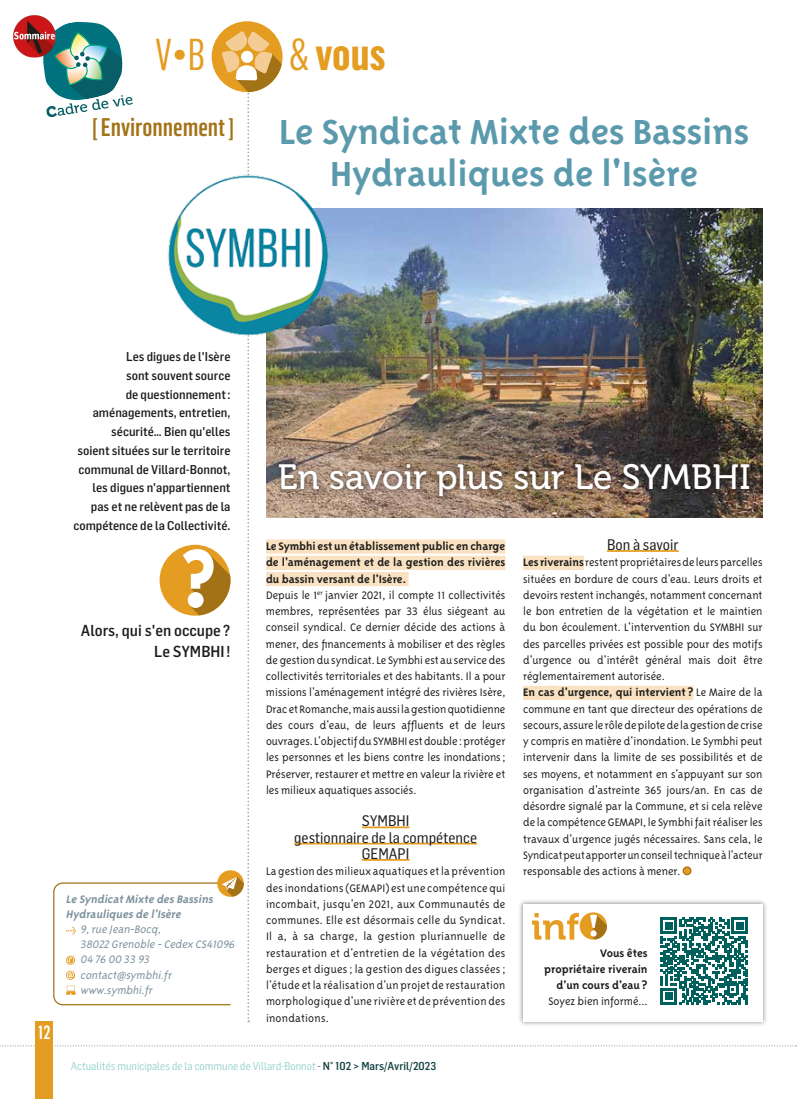
<style>
.page{position:relative;width:798px;height:1099px;background:#fff}
.page>*{position:absolute;margin:0;border:0;box-sizing:border-box;transform-origin:0 0}
.t1{font:700 43.75px "Flama Condensed";color:#e49c21}
.t2{font:43.75px "Flama Condensed";color:#e49c21}
.t3{font:700 40px/41.2px "Triplex Sans OT";color:#5b9aad;text-align:center}
.t4{font:35px "Museo 500";color:#fff}
.t5{font:500 25px "Flama Condensed";color:#a37217}
.t6{font:500 18.75px "Flama Condensed";color:#fff}
.t7{font:500 15.62px/21.2px "Flama Semicondensed";color:#1d1d1b;text-align:right}
.t8{font:15px/16.2px "Flama Semicondensed Basic";color:#1d1d1b;text-align:center}
.t9{font:300 12.5px/16.2px "Triplex Sans OT";color:#1d1d1b}
.t10{font:500 12.5px/18.8px "Flama Semicondensed";color:#1d1d1b;text-align:right}
.t11{font:italic 300 12.5px/15px "Triplex Sans OT";color:#7c909b}
.t12{font:italic 700 12.5px/15px "Triplex Sans OT";color:#7c909b}
.t13{font:700 12.5px/16.2px "Triplex Sans OT";color:#1d1d1b;text-align:right}
.t14{font:300 11.25px "Flama Semicondensed";color:#7dc7be}
.s1{font-weight:400}
.s2{font-weight:700}
.s3{color:#1d1d1b}
.s4{font-weight:500;color:#0e4140}
</style>
<div class="page">
<svg style="left:0;top:1045px;width:796px;height:1px"></svg>
<div style="left:35px;top:1021px;width:18px;height:77px;background:#e49c21"></div>
<div style="left:517px;top:898px;width:250px;height:129px;background:#1d1d1b;opacity:.5"></div>
<div style="left:523px;top:904px;width:239px;height:117px;background:#fff"></div>
<svg style="left:660px;top:917px;width:87px;height:87px"></svg>
<img style="left:282px;top:209px;width:480px;height:308px">
<img style="left:282px;top:183px;width:48px;height:154px">
<div style="left:266px;top:539px;width:239px;height:14px;background:#f9e1c1"></div>
<div style="left:266px;top:555px;width:239px;height:15px;background:#f9e1c1"></div>
<div style="left:266px;top:572px;width:142px;height:14px;background:#f9e1c1"></div>
<hr style="left:362px;top:826px;width:47px;height:2px;background:#e49c21">
<hr style="left:294px;top:842px;width:183px;height:2px;background:#e49c21">
<hr style="left:361px;top:859px;width:48px;height:1px;background:#e49c21">
<hr style="left:606px;top:550px;width:72px;height:2px;background:#e49c21">
<div style="left:523px;top:555px;width:60px;height:15px;background:#f9e1c1"></div>
<div style="left:523px;top:685px;width:170px;height:15px;background:#f9e1c1"></div>
<div style="left:683px;top:867px;width:7px;height:7px;background:#e49c21;border-radius:50%"></div>
<div style="left:682px;top:866px;width:9px;height:9px;border:1px solid #a37217;border-radius:50%"></div>
<div style="left:274px;top:458px;width:480px;height:44px;background:#1d1d1b;opacity:.5"></div>
<div style="left:579px;top:912px;width:27px;height:27px;background:#e49c21;border-radius:50%"></div>
<svg style="left:590px;top:914px;width:16px;height:25px"></svg>
<svg style="left:532px;top:912px;width:46px;height:27px"></svg>
<svg style="left:43px;top:22px;width:239px;height:1000px"></svg>
<img style="left:13px;top:15px;width:43px;height:43px">
<h1 class="t2" style="left:155px;top:27px;width:52px">V•B</h1>
<h1 class="t1" style="left:288px;top:27px;width:98px"><span class="s1">&amp;</span> vous</h1>
<h3 class="t5" style="left:92px;top:111px;width:143px">[Environnement]</h3>
<h2 class="t3" style="left:279px;top:111px;width:471px">Le Syndicat Mixte des Bassins<br>Hydrauliques de l'Isère</h2>
<h3 class="t6" style="left:38px;top:1020px;width:14px">12</h3>
<p class="t10" style="left:73px;top:347px;width:158px">Les digues de l'Isère<br>sont souvent source<br>de questionnement: aménagements, entretien, sécurité… Bien qu'elles<br>soient situées sur le territoire communal de Villard-Bonnot, les digues n'appartiennent pas et ne relèvent pas de la compétence de la Collectivité.</p>
<p class="t7" style="left:81px;top:619px;width:151px">Alors, qui s'en occupe ?<br>Le SYMBHI!</p>
<p class="t12" style="left:66px;top:892px;width:151px">Le SyndicatMixte des Bassins<br>Hydrauliques de l'Isère</p>
<p class="t11" style="left:80px;top:922px;width:158px">9,rue Jean-Bocq,<br>38022 Grenoble -Cedex CS41096<br>04 76 00 33 93 contact@symbhi.fr www.symbhi.fr</p>
<h3 class="t4" style="left:278px;top:458px;width:474px">En savoir plus sur Le SYMBHI</h3>
<p class="t9" style="left:266px;top:538px;width:241px"><span class="s2">Le Symbhi est un établissement public en charge de l'aménagement et de la gestion des rivières du bassin versant de l'Isère.<br></span>Depuis le 1<sup>er</sup> janvier 2021, il compte 11 collectivités membres, représentées par 33 élus siégeant au conseil syndical. Ce dernier décide des actions à mener, des financements à mobiliser et des règles de gestion du syndicat. Le Symbhi est au service des collectivités territoriales et des habitants. Il a pour missions l'aménagement intégré des rivières Isère, Drac et Romanche, mais aussi la gestion quotidienne des cours d'eau, de leurs affluents et de leurs ouvrages. L'objectif du SYMBHI est double : protéger les personnes et les biens contre les inondations; Préserver, restaurer et mettre en valeur la rivière et les milieux aquatiques associés.</p>
<p class="t8" style="left:294px;top:812px;width:184px">SYMBHI<br>gestionnaire de la compétence<br>GEMAPI</p>
<p class="t9" style="left:266px;top:863px;width:241px;text-align:justify">La gestion des milieux aquatiques et la prévention des inondations (GEMAPI) est une compétence qui incombait, jusqu'en 2021, aux Communautés de communes. Elle est désormais celle du Syndicat.<br>Il a, à sa charge, la gestion pluriannuelle de restauration et d'entretien de la végétation des berges et digues; la gestion des digues classées; l'étude et la réalisation d'un projet de restauration morphologique d'une rivière et de prévention des inondations.</p>
<p class="t8" style="left:606px;top:536px;width:73px">Bon à savoir</p>
<p class="t9" style="left:523px;top:554px;width:241px"><span class="s2">Les riverains</span> restent propriétaires de leurs parcelles situées en bordure de cours d'eau. Leurs droits et devoirs restent inchangés, notamment concernant le bon entretien de la végétation et le maintien du bon écoulement. L'intervention du SYMBHI sur des parcelles privées est possible pour des motifs d'urgence ou d'intérêt général mais doit être réglementairement autorisée.<br><span class="s2">En cas d'urgence, qui intervient ?</span> Le Maire de la commune en tant que directeur des opérations de secours, assure le rôle de pilote de la gestion de crise y compris en matière d'inondation. Le Symbhi peut intervenir dans la limite de ses possibilités et de ses moyens, et notamment en s'appuyant sur son organisation d'astreinte 365 jours/an. En cas de désordre signalé par la Commune, et si cela relève de la compétence GEMAPI, le Symbhi fait réaliser les travaux d'urgence jugés nécessaires. Sans cela, le Syndicat peut apporter un conseil technique à l'acteur responsable des actions à mener.</p>
<p class="t13" style="left:544px;top:944px;width:105px">Vous êtes propriétaire riverain d'un cours d'eau?</p>
<p class="t9" style="left:548px;top:993px;width:101px">Soyez bien informé…</p>
<p class="t14" style="left:71px;top:1059px;width:366px">Actualités municipales de la commune de Villard-Bonnot <span class="s3">-</span> <span class="s4">N° 102 &gt; Mars/Avril/2023</span></p>
</div>
